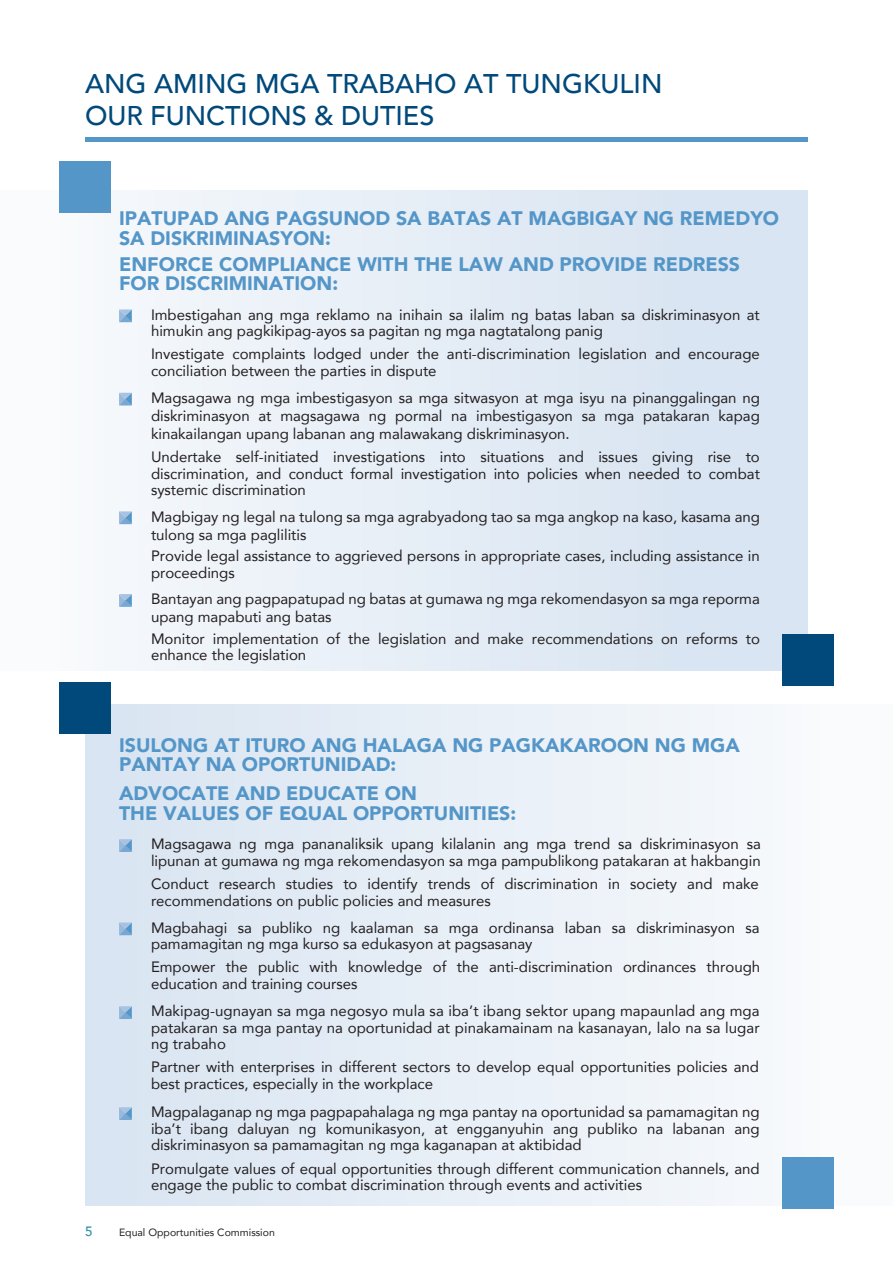
<style>
.page{position:relative;width:893px;height:1263px;background:#fff}
.page>*{position:absolute;margin:0;border:0;box-sizing:border-box;transform-origin:0 0}
.t1{font:500 27px "Avenir";color:#01497b}
.t2{font:900 19.5px/19.5px "Avenir";color:#5496c8}
.t3{font:15px/16.5px "Avenir";color:#231f20}
.t4{font:500 13.5px "Avenir";color:#2f91a4}
.t5{font:10.5px "Avenir";color:#231f20}
</style>
<div class="page">
<div style="left:0;top:190px;width:808px;height:480px;background:linear-gradient(to right,#fafbfd,#d5e2f0)"></div>
<div style="left:85px;top:704px;width:808px;height:501px;background:linear-gradient(to right,#d8e4f1,#fafcfd)"></div>
<div style="left:85px;top:137px;width:723px;height:5px;background:#5496c8"></div>
<div style="left:60px;top:162px;width:51px;height:51px;background:#5496c8"></div>
<div style="left:60px;top:682px;width:51px;height:51px;background:#01497b"></div>
<div style="left:782px;top:635px;width:51px;height:51px;background:#01497b"></div>
<div style="left:782px;top:1157px;width:51px;height:51px;background:#5496c8"></div>
<svg style="left:119px;top:309px;width:13px;height:13px"></svg>
<svg style="left:119px;top:393px;width:13px;height:12px"></svg>
<svg style="left:119px;top:511px;width:13px;height:13px"></svg>
<svg style="left:119px;top:594px;width:13px;height:13px"></svg>
<svg style="left:119px;top:839px;width:13px;height:13px"></svg>
<svg style="left:119px;top:922px;width:13px;height:13px"></svg>
<svg style="left:119px;top:1006px;width:13px;height:13px"></svg>
<svg style="left:119px;top:1107px;width:13px;height:13px"></svg>
<h1 class="t1" style="left:85px;top:60px;width:579px">ANG AMING MGA TRABAHO AT TUNGKULIN</h1>
<h1 class="t1" style="left:85px;top:92px;width:351px">OUR FUNCTIONS &amp; DUTIES</h1>
<h2 class="t2" style="left:119px;top:208px;width:662px">IPATUPAD ANG PAGSUNOD SA BATAS AT MAGBIGAY NG REMEDYO<br>SA DISKRIMINASYON:</h2>
<h2 class="t2" style="left:119px;top:253px;width:623px">ENFORCE COMPLIANCE WITH THE LAW AND PROVIDE REDRESS<br>FOR DISCRIMINATION:</h2>
<p class="t3" style="left:151px;top:306px;width:610px">Imbestigahan ang mga reklamo na inihain sa ilalim ng batas laban sa diskriminasyon at himukin ang pagkikipag-ayos sa pagitan ng mga nagtatalong panig</p>
<p class="t3" style="left:151px;top:345px;width:610px">Investigate complaints lodged under the anti-discrimination legislation and encourage conciliation between the parties in dispute</p>
<p class="t3" style="left:151px;top:388px;width:610px;line-height:18px;text-align:justify">Magsagawa ng mga imbestigasyon sa mga sitwasyon at mga isyu na pinanggalingan ng diskriminasyon at magsagawa ng pormal na imbestigasyon sa mga patakaran kapag kinakailangan upang labanan ang malawakang diskriminasyon.</p>
<p class="t3" style="left:151px;top:448px;width:610px;text-align:justify">Undertake self-initiated investigations into situations and issues giving rise to discrimination, and conduct formal investigation into policies when needed to combat systemic discrimination</p>
<p class="t3" style="left:151px;top:507px;width:610px;line-height:18px">Magbigay ng legal na tulong sa mga agrabyadong tao sa mga angkop na kaso, kasama ang tulong sa mga paglilitis</p>
<p class="t3" style="left:151px;top:547px;width:610px">Provide legal assistance to aggrieved persons in appropriate cases, including assistance in proceedings</p>
<p class="t3" style="left:151px;top:590px;width:610px;line-height:18px">Bantayan ang pagpapatupad ng batas at gumawa ng mga rekomendasyon sa mga reporma upang mapabuti ang batas</p>
<p class="t3" style="left:151px;top:630px;width:610px">Monitor implementation of the legislation and make recommendations on reforms to enhance the legislation</p>
<h2 class="t2" style="left:119px;top:734px;width:622px">ISULONG AT ITURO ANG HALAGA NG PAGKAKAROON NG MGA<br>PANTAY NA OPORTUNIDAD:</h2>
<h2 class="t2" style="left:119px;top:783px;width:399px">ADVOCATE AND EDUCATE ON<br>THE VALUES OF EQUAL OPPORTUNITIES:</h2>
<p class="t3" style="left:151px;top:835px;width:611px">Magsagawa ng mga pananaliksik upang kilalanin ang mga trend sa diskriminasyon sa lipunan at gumawa ng mga rekomendasyon sa mga pampublikong patakaran at hakbangin</p>
<p class="t3" style="left:151px;top:875px;width:609px">Conduct research studies to identify trends of discrimination in society and make recommendations on public policies and measures</p>
<p class="t3" style="left:151px;top:919px;width:610px">Magbahagi sa publiko ng kaalaman sa mga ordinansa laban sa diskriminasyon sa pamamagitan ng mga kurso sa edukasyon at pagsasanay</p>
<p class="t3" style="left:151px;top:958px;width:611px">Empower the public with knowledge of the anti-discrimination ordinances through education and training courses</p>
<p class="t3" style="left:151px;top:1002px;width:610px;text-align:justify">Makipag-ugnayan sa mga negosyo mula sa iba’t ibang sektor upang mapaunlad ang mga patakaran sa mga pantay na oportunidad at pinakamainam na kasanayan, lalo na sa lugar ng trabaho</p>
<p class="t3" style="left:151px;top:1058px;width:609px">Partner with enterprises in different sectors to develop equal opportunities policies and best practices, especially in the workplace</p>
<p class="t3" style="left:151px;top:1103px;width:610px;text-align:justify">Magpalaganap ng mga pagpapahalaga ng mga pantay na oportunidad sa pamamagitan ng iba’t ibang daluyan ng komunikasyon, at engganyuhin ang publiko na labanan ang diskriminasyon sa pamamagitan ng mga kaganapan at aktibidad</p>
<p class="t3" style="left:151px;top:1160px;width:610px">Promulgate values of equal opportunities through different communication channels, and engage the public to combat discrimination through events and activities</p>
<p class="t4" style="left:85px;top:1219px;width:9px">5</p>
<p class="t5" style="left:119px;top:1224px;width:157px">Equal Opportunities Commission</p>
</div>
